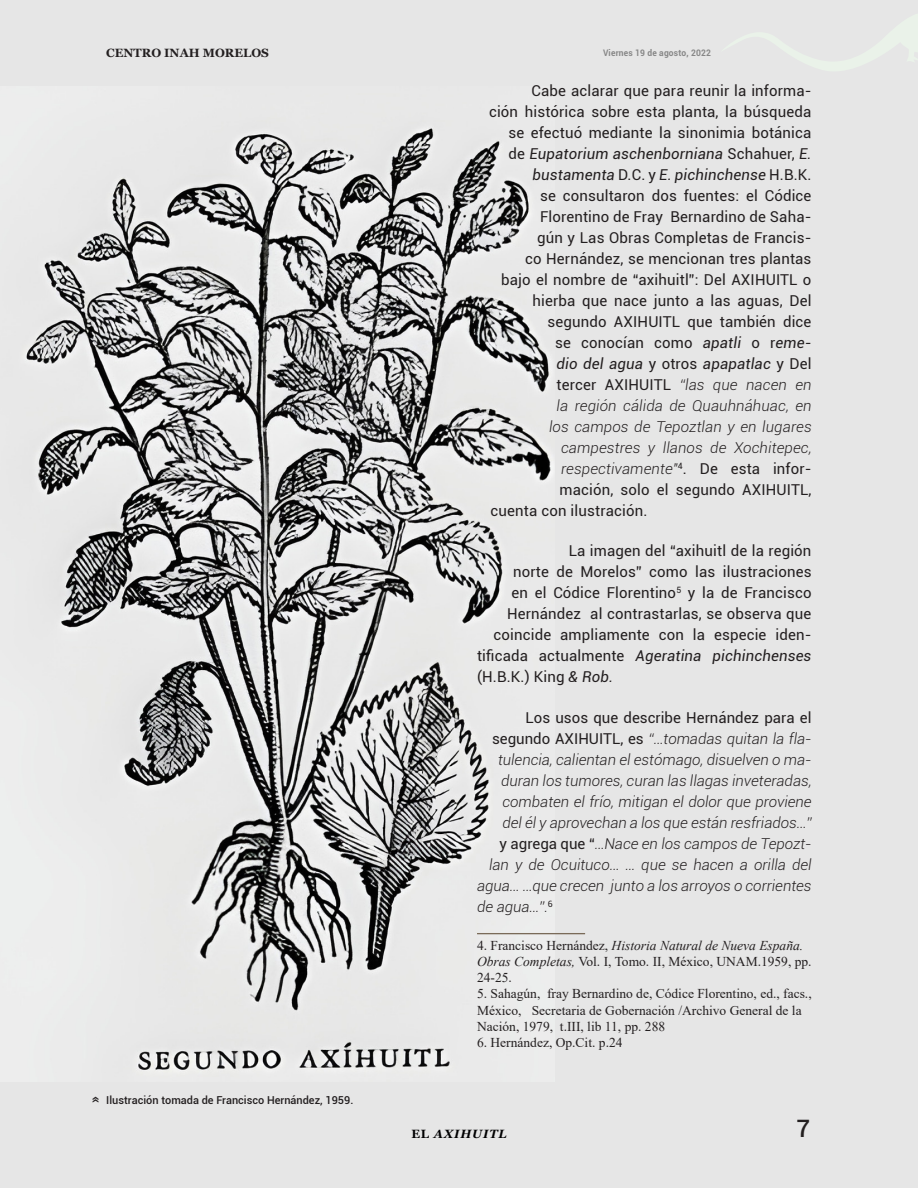
<style>
.page{position:relative;width:918px;height:1188px;background:#e6e6e6}
.page>*{position:absolute;margin:0;border:0;box-sizing:border-box;transform-origin:0 0}
.t1{font:500 24px "Roboto";color:#231f20}
.TEXTO_COMPLETO{font:15px "Roboto";letter-spacing:.01em;color:#231f20}
.TEXTO_COMPLETO-2{font:italic 300 15px "Roboto";color:#231f20}
.TEXTO_COMPLETO-3{font:italic 15px "Roboto";letter-spacing:.01em;color:#231f20}
.t2{font:500 15px "Roboto";color:#231f20}
.Texto_nota_al{font:13.5px/16.2px "Times New Roman";color:#231f20}
.t3{font:700 12px "Georgia";color:#231f20}
.t4{font:italic 700 12px "Georgia";letter-spacing:.07em;color:#000001}
.t5{font:500 10.95px "Roboto";color:#231f20}
.t6{font:700 9px "Roboto";letter-spacing:.02em;color:#878787;scale:.94 1}
.s1{font-style:normal}
.s2{font-style:italic}
.s3{font-weight:300;font-style:italic}
.s4{font-weight:400;font-style:normal}
</style>
<div class="page">
<img style="left:25px;top:128px;width:529px;height:944px">
<hr style="left:477px;top:933px;width:108px;height:1px;background:#7a6b59">
<hr style="left:477px;top:934px;width:108px;height:1px;background:#7a6b59">
<svg style="left:725px;top:14px;width:193px;height:57px"></svg>
<p class="t3" style="left:106px;top:45px;width:164px">CENTRO INAH MORELOS</p>
<p class="t6" style="left:603px;top:47px;width:116px">Viernes 19 de agosto, 2022</p>
<p class="TEXTO_COMPLETO" style="left:532px;top:80px;width:281px">Cabe aclarar que para reunir la informa-</p>
<p class="TEXTO_COMPLETO" style="left:489px;top:101px;width:324px">ción histórica sobre esta planta, la búsqueda</p>
<p class="TEXTO_COMPLETO" style="left:509px;top:122px;width:304px">se efectuó mediante la sinonimia botánica</p>
<p class="TEXTO_COMPLETO-3" style="left:509px;top:143px;width:305px"><span class="s1">de</span> Eupatorium aschenborniana <span class="s1">Schahuer,</span> E.</p>
<p class="TEXTO_COMPLETO-3" style="left:533px;top:164px;width:281px">bustamenta <span class="s1">D.C. y</span> E. pichinchense <span class="s1">H.B.K.</span></p>
<p class="TEXTO_COMPLETO" style="left:540px;top:185px;width:273px">se consultaron dos fuentes: el Códice</p>
<p class="TEXTO_COMPLETO" style="left:540px;top:206px;width:273px">Florentino de Fray Bernardino de Saha-</p>
<p class="TEXTO_COMPLETO" style="left:537px;top:227px;width:276px">gún y Las Obras Completas de Francis-</p>
<p class="TEXTO_COMPLETO" style="left:525px;top:248px;width:288px">co Hernández, se mencionan tres plantas</p>
<p class="TEXTO_COMPLETO" style="left:501px;top:269px;width:312px">bajo el nombre de “axihuitl”: Del AXIHUITL o</p>
<p class="TEXTO_COMPLETO" style="left:533px;top:290px;width:280px">hierba que nace junto a las aguas, Del</p>
<p class="TEXTO_COMPLETO" style="left:548px;top:311px;width:265px">segundo AXIHUITL que también dice</p>
<p class="TEXTO_COMPLETO" style="left:555px;top:332px;width:258px">se conocían como <span class="s2">apatli</span> o r<span class="s2">eme-</span></p>
<p class="TEXTO_COMPLETO-3" style="left:557px;top:353px;width:256px">dio del agua <span class="s1">y otros</span> apapatlac <span class="s1">y Del</span></p>
<p class="TEXTO_COMPLETO" style="left:557px;top:374px;width:257px">tercer AXIHUITL <span class="s3">“las que nacen en</span></p>
<p class="TEXTO_COMPLETO-2" style="left:557px;top:396px;width:257px">la región cálida de Quauhnáhuac, en</p>
<p class="TEXTO_COMPLETO-2" style="left:549px;top:417px;width:264px">los campos de Tepoztlan y en lugares</p>
<p class="TEXTO_COMPLETO-2" style="left:561px;top:438px;width:252px">campestres y llanos de Xochitepec,</p>
<p class="TEXTO_COMPLETO-2" style="left:561px;top:459px;width:252px">respectivamente"<sup>4</sup><span class="s4">. De esta infor-</span></p>
<p class="TEXTO_COMPLETO" style="left:560px;top:479px;width:253px">mación, solo el segundo AXIHUITL,</p>
<p class="TEXTO_COMPLETO" style="left:491px;top:500px;width:158px">cuenta con ilustración.</p>
<p class="TEXTO_COMPLETO" style="left:569px;top:541px;width:244px">La imagen del “axihuitl de la región</p>
<p class="TEXTO_COMPLETO" style="left:513px;top:562px;width:300px">norte de Morelos” como las ilustraciones</p>
<p class="TEXTO_COMPLETO" style="left:512px;top:583px;width:301px">en el Códice Florentino<sup>5</sup> y la de Francisco</p>
<p class="TEXTO_COMPLETO" style="left:507px;top:604px;width:306px">Hernández al contrastarlas, se observa que</p>
<p class="TEXTO_COMPLETO" style="left:494px;top:625px;width:320px">coincide ampliamente con la especie iden-</p>
<p class="TEXTO_COMPLETO-3" style="left:477px;top:646px;width:336px"><span class="s1">tificada actualmente</span> Ageratina pichinchenses</p>
<p class="TEXTO_COMPLETO" style="left:477px;top:667px;width:138px">(H.B.K.) King <span class="s2">&amp; Rob.</span></p>
<p class="TEXTO_COMPLETO" style="left:526px;top:707px;width:287px">Los usos que describe Hernández para el</p>
<p class="TEXTO_COMPLETO-2" style="left:492px;top:728px;width:321px"><span class="s4">segundo AXIHUITL, es</span> “…tomadas quitan la fla-</p>
<p class="TEXTO_COMPLETO-2" style="left:498px;top:749px;width:315px">tulencia, calientan el estómago, disuelven o ma-</p>
<p class="TEXTO_COMPLETO-2" style="left:501px;top:770px;width:312px">duran los tumores, curan las llagas inveteradas,</p>
<p class="TEXTO_COMPLETO-2" style="left:503px;top:791px;width:311px">combaten el frío, mitigan el dolor que proviene</p>
<p class="TEXTO_COMPLETO-2" style="left:503px;top:812px;width:311px">del él y aprovechan a los que están resfriados…”</p>
<p class="TEXTO_COMPLETO-2" style="left:500px;top:833px;width:314px"><span class="s4">y agrega que “</span>…Nace en los campos de Tepozt-</p>
<p class="TEXTO_COMPLETO-2" style="left:489px;top:854px;width:324px">lan y de Ocuituco… … que se hacen a orilla del</p>
<p class="TEXTO_COMPLETO-2" style="left:477px;top:875px;width:336px">agua… …que crecen junto a los arroyos o corrientes</p>
<p class="TEXTO_COMPLETO-2" style="left:477px;top:896px;width:77px">de agua…”.<sup>6</sup></p>
<p class="Texto_nota_al" style="left:477px;top:937px;width:336px">4. Francisco Hernández, <span class="s2">Historia Natural de Nueva España.<br>Obras Completas,</span> Vol. I, Tomo. II, México, UNAM.1959, pp.<br>24-25.</p>
<p class="Texto_nota_al" style="left:477px;top:985px;width:336px">5. Sahagún, fray Bernardino de, Códice Florentino, ed., facs.,<br>México, Secretaria de Gobernación /Archivo General de la<br>Nación, 1979, t.III, lib 11, pp. 288</p>
<p class="Texto_nota_al" style="left:477px;top:1034px;width:147px">6. Hernández, Op.Cit. p.24</p>
<p class="t2" style="left:108px;top:1096px;width:9px;rotate:90deg">«</p>
<p class="t5" style="left:106px;top:1092px;width:249px">Ilustración tomada de Francisco Hernández, 1959.</p>
<p class="t4" style="left:411px;top:1126px;width:97px"><span class="s1">EL</span> AXIHUITL</p>
<h1 class="t1" style="left:796px;top:1112px;width:15px">7</h1>
</div>
